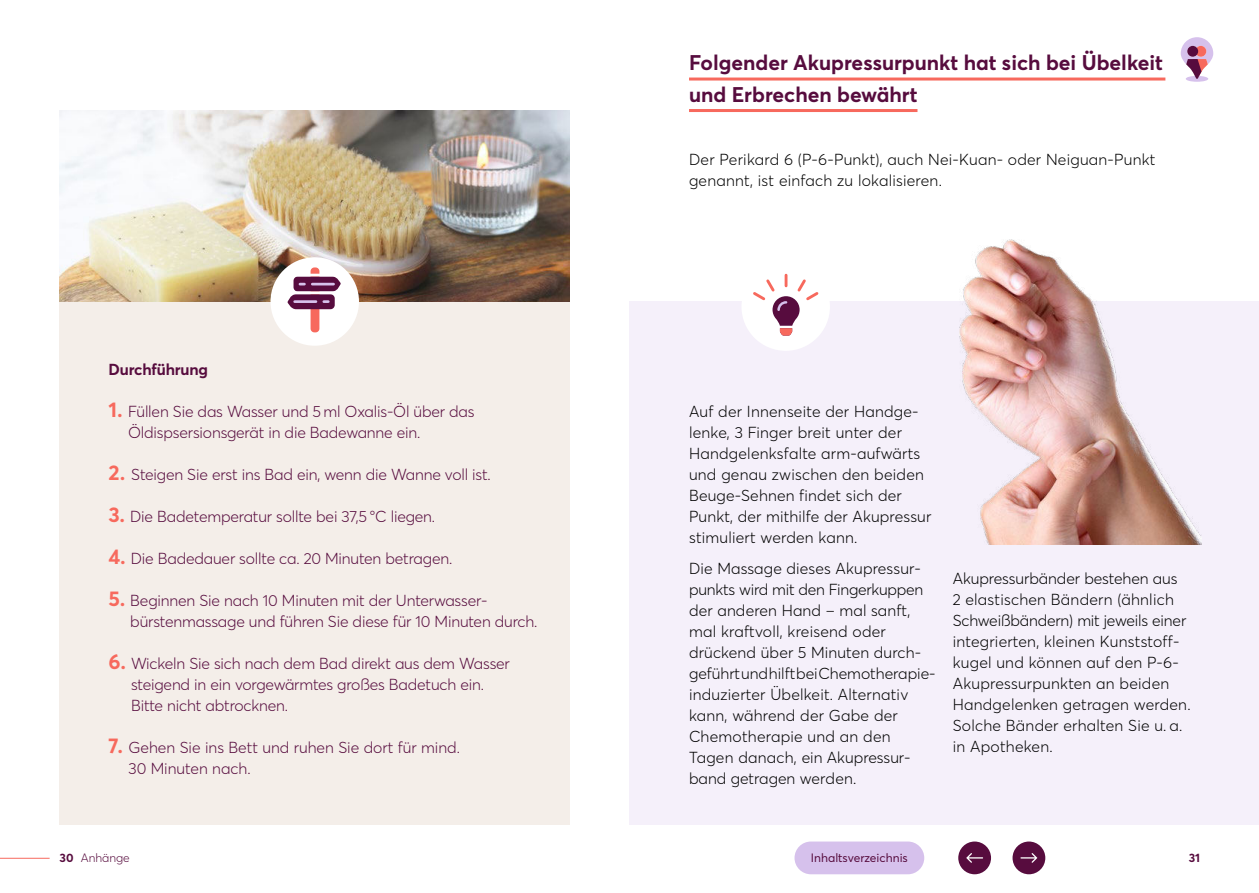
<style>
.page{position:relative;width:1259px;height:893px;background:#fff}
.page>*{position:absolute;margin:0;border:0;box-sizing:border-box;transform-origin:0 0}
.t1{font:700 21px/31.5px "Averta Std PE";color:#570c3e}
.t2{font:300 15.75px/21px "Averta Std PE";letter-spacing:.015em;color:#000}
.t3{font:300 15.75px/21px "Averta Std PE";letter-spacing:-.01em;color:#570c3e}
.t4{font:700 15.75px "Averta Std PE";letter-spacing:-.01em;color:#570c3e}
.t5{font:12px "Averta Std PE";color:#570c3e}
.t6{font:300 12px "Averta Std PE";color:#570c3e}
.t7{font:700 12px "Averta Std PE";color:#570c3e}
.s1{font-weight:700;font-size:21px;color:#f7695d}
</style>
<div class="page">
<div style="left:60px;top:302px;width:510px;height:523px;background:#f4eee9"></div>
<img style="left:60px;top:111px;width:510px;height:191px">
<div style="left:629px;top:302px;width:630px;height:523px;background:#f5f0fa"></div>
<img style="left:959px;top:240px;width:242px;height:305px">
<div style="left:1185px;top:76px;width:23px;height:6px;background:#d6c1ec;border-radius:50%"></div>
<svg style="left:1180px;top:37px;width:33px;height:42px"></svg>
<hr style="left:689px;top:78px;width:476px;height:3px;background:#f7695d">
<hr style="left:689px;top:109px;width:228px;height:3px;background:#f7695d">
<div style="left:270px;top:257px;width:89px;height:89px;background:#fff;border-radius:50%"></div>
<div style="left:310px;top:267px;width:9px;height:65px;background:#f7695d;border-radius:4px"></div>
<hr style="left:293px;top:274px;width:43px;height:2px;background:#fff">
<svg style="left:287px;top:277px;width:54px;height:32px"></svg>
<div style="left:741px;top:262px;width:89px;height:89px;background:#fff;border-radius:50%"></div>
<svg style="left:753px;top:275px;width:66px;height:61px"></svg>
<hr style="left:0;top:858px;width:50px;height:1px;background:#f7695d">
<div style="left:958px;top:841px;width:33px;height:33px;background:#570c3e;border-radius:50%"></div>
<svg style="left:966px;top:853px;width:17px;height:10px"></svg>
<div style="left:1012px;top:841px;width:33px;height:33px;background:#570c3e;border-radius:50%"></div>
<svg style="left:1020px;top:853px;width:17px;height:10px"></svg>
<div style="left:794px;top:841px;width:130px;height:33px;background:#d6c1ec;border-radius:16px"></div>
<h1 class="t1" style="left:689px;top:47px;width:475px">Folgender Akupressurpunkt hat sich bei Übelkeit und Erbrechen bewährt</h1>
<p class="t2" style="left:689px;top:149px;width:468px">Der Perikard 6 (P-6-Punkt), auch Nei-Kuan- oder Neiguan-Punkt genannt, ist einfach zu lokalisieren.</p>
<p class="t4" style="left:108px;top:360px;width:101px">Durchführung</p>
<p class="t3" style="left:128px;top:401px;width:348px;text-indent:-20px"><span class="s1">1.</span> Füllen Sie das Wasser und 5 ml Oxalis-Öl über das<br>Öldispsersionsgerät in die Badewanne ein.</p>
<p class="t3" style="left:108px;top:464px;width:384px"><span class="s1">2.</span> Steigen Sie erst ins Bad ein, wenn die Wanne voll ist.</p>
<p class="t3" style="left:108px;top:506px;width:328px"><span class="s1">3.</span> Die Badetemperatur sollte bei 37,5 °C liegen.</p>
<p class="t3" style="left:108px;top:548px;width:345px"><span class="s1">4.</span> Die Badedauer sollte ca. 20 Minuten betragen.</p>
<p class="t3" style="left:130px;top:590px;width:409px;text-indent:-22px"><span class="s1">5.</span> Beginnen Sie nach 10 Minuten mit der Unterwasser&shy;bürstenmassage und führen Sie diese für 10 Minuten durch.</p>
<p class="t3" style="left:131px;top:653px;width:380px;text-indent:-23px"><span class="s1">6.</span> Wickeln Sie sich nach dem Bad direkt aus dem Wasser steigend in ein vorgewärmtes großes Badetuch ein.<br>Bitte nicht abtrocknen.</p>
<p class="t3" style="left:129px;top:737px;width:333px;text-indent:-20px"><span class="s1">7.</span> Gehen Sie ins Bett und ruhen Sie dort für mind.<br>30 Minuten nach.</p>
<p class="t2" style="left:689px;top:401px;width:244px">Auf der Innenseite der Handge&shy;lenke, 3 Finger breit unter der<br>Handgelenksfalte arm-aufwärts und genau zwischen den beiden<br>Beuge-Sehnen findet sich der<br>Punkt, der mithilfe der Akupressur stimuliert werden kann.</p>
<p class="t2" style="left:689px;top:558px;width:248px">Die Massage dieses Akupressur&shy;punkts wird mit den Fingerkuppen der anderen Hand – mal sanft, mal kraftvoll, kreisend oder drückend über 5 Minuten durch&shy;geführt und hilft bei Chemotherapie&shy;induzierter Übelkeit. Alternativ kann, während der Gabe der<br>Chemotherapie und an den<br>Tagen danach, ein Akupressur&shy;band getragen werden.</p>
<p class="t2" style="left:952px;top:568px;width:239px">Akupressurbänder bestehen aus<br>2 elastischen Bändern (ähnlich<br>Schweißbändern) mit jeweils einer integrierten, kleinen Kunststoff&shy;kugel und können auf den P-6-<br>Akupressurpunkten an beiden<br>Handgelenken getragen werden.<br>Solche Bänder erhalten Sie u. a. in Apotheken.</p>
<p class="t7" style="left:60px;top:851px;width:16px">30</p>
<p class="t6" style="left:81px;top:851px;width:50px">Anhänge</p>
<p class="t5" style="left:811px;top:851px;width:98px">Inhaltsverzeichnis</p>
<p class="t7" style="left:1188px;top:851px;width:13px">31</p>
</div>
